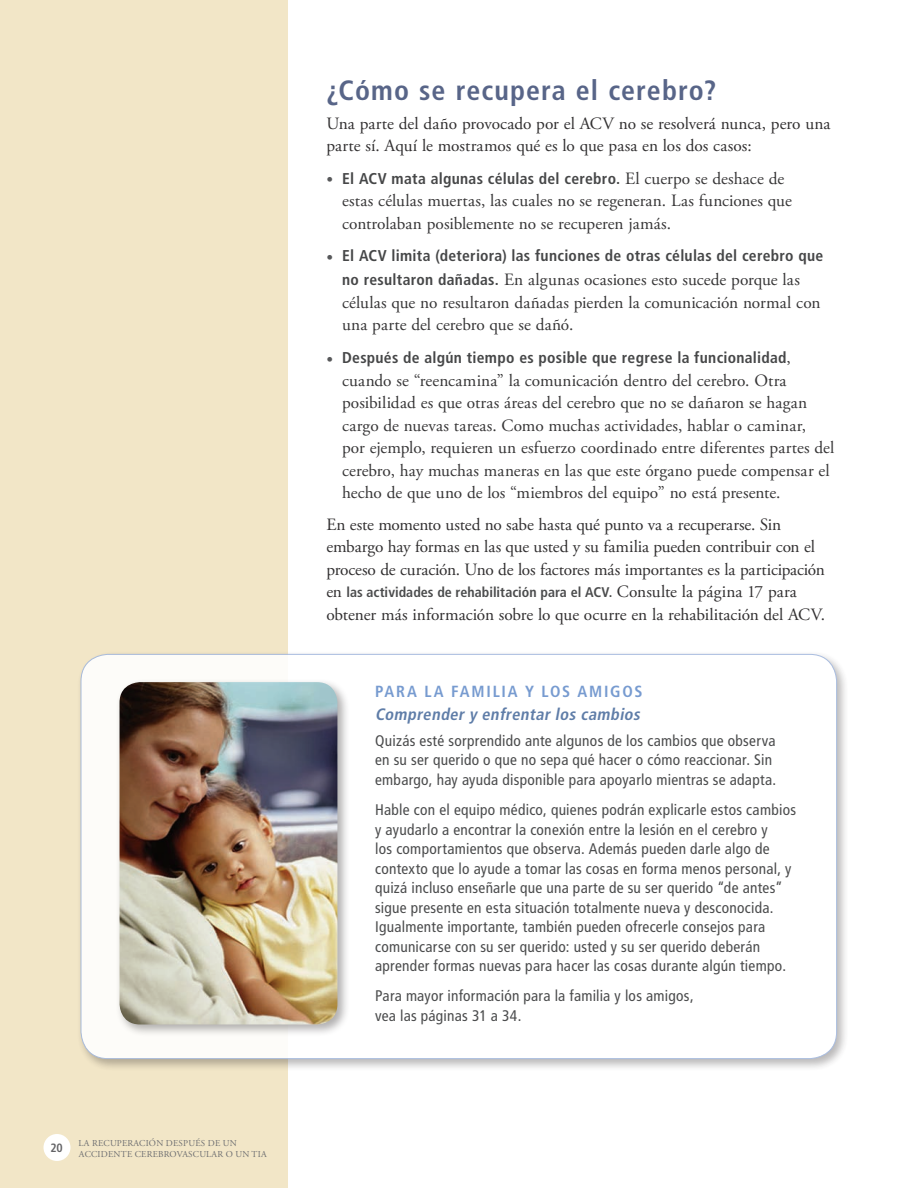
<style>
.page{position:relative;width:918px;height:1188px;background:#fff}
.page>*{position:absolute;margin:0;border:0;box-sizing:border-box;transform-origin:0 0}
.head_2{font:700 condensed 27.9px "Frutiger LT Std";letter-spacing:.04em;color:#586588}
.t1{font:17.25px/22.5px "Adobe Garamond Pro";letter-spacing:.005em;color:#363536}
.main{font:17.25px/22.5px "Adobe Garamond Pro";letter-spacing:-.005em;color:#312f30}
.head_2-2{font:italic 700 condensed 16.5px "Frutiger LT Std";color:#5f7da8}
.head_2-3{font:700 condensed 16.2px "Frutiger LT Std";letter-spacing:.11em;color:#779bd0}
.t2{font:700 condensed 15.6px "Frutiger LT Std";letter-spacing:.015em;color:#464748}
.text{font:condensed 15.3px/19.5px "Frutiger LT Std";letter-spacing:.02em;color:#4b4c4d}
.main-2{font:700 condensed 14.1px "Frutiger LT Std";color:#4b4c4d}
.t3{font:700 condensed 12px "Frutiger LT Std";color:#636366}
.t4{font:9px/10.8px "Adobe Garamond Pro";letter-spacing:.025em;color:#6c6d70}
.s1{font-size:13.5px;color:#57585a}
.s2{font-family:"Adobe Garamond Pro";font-weight:400;font-stretch:normal;font-size:17.25px;color:#363536}
.s3{font-family:"Frutiger LT Std";font-weight:700;font-stretch:condensed;font-size:15.6px;color:#464748}
.s4{font-family:"Adobe Garamond Pro";font-weight:400;font-stretch:normal;font-size:17.25px;color:#312f30}
</style>
<div class="page">
<div style="left:0;top:0;width:288px;height:1188px;background:#f2e6c7"></div>
<div style="left:44px;top:1134px;width:26px;height:27px;background:#fff;border-radius:50%"></div>
<div style="left:77px;top:650px;width:772px;height:421px;background:#231f20;opacity:.35"></div>
<div style="left:81px;top:654px;width:756px;height:405px;background:#fff;border-radius:27px"></div>
<div style="left:116px;top:678px;width:234px;height:359px;background:#231f20;opacity:.35"></div>
<img style="left:120px;top:682px;width:217px;height:342px">
<p class="t3" style="left:50px;top:1141px;width:14px">20</p>
<p class="t4" style="left:79px;top:1138px;width:190px">LA RECUPERACIÓN DESPUÉS DE UN<br>ACCIDENTE CEREBROVASCULAR O UN TIA</p>
<p class="head_2" style="left:326px;top:73px;width:391px">¿Cómo se recupera el cerebro?</p>
<p class="main" style="left:326px;top:112px;width:506px">Una parte del daño provocado por el ACV no se resolverá nunca, pero una parte sí. Aquí le mostramos qué es lo que pasa en los dos casos:</p>
<p class="t2" style="left:326px;top:169px;width:459px"><span class="s1">•</span> El ACV mata algunas células del cerebro. <span class="s2">El cuerpo se deshace de</span></p>
<p class="t1" style="left:342px;top:190px;width:451px">estas células muertas, las cuales no se regeneran. Las funciones que controlaban posiblemente no se recuperen jamás.</p>
<p class="t2" style="left:326px;top:247px;width:498px"><span class="s1">•</span> El ACV limita (deteriora) las funciones de otras células del cerebro que</p>
<p class="t1" style="left:342px;top:269px;width:480px"><span class="s3">no resultaron dañadas.</span> En algunas ocasiones esto sucede porque las células que no resultaron dañadas pierden la comunicación normal con una parte del cerebro que se dañó.</p>
<p class="t2" style="left:326px;top:349px;width:466px"><span class="s1">•</span> Después de algún tiempo es posible que regrese la funcionalidad<span class="s2">,</span></p>
<p class="t1" style="left:342px;top:370px;width:494px">cuando se “reencamina” la comunicación dentro del cerebro. Otra posibilidad es que otras áreas del cerebro que no se dañaron se hagan cargo de nuevas tareas. Como muchas actividades, hablar o caminar,<br>por ejemplo, requieren un esfuerzo coordinado entre diferentes partes del cerebro, hay muchas maneras en las que este órgano puede compensar el hecho de que uno de los “miembros del equipo” no está presente.</p>
<p class="main" style="left:326px;top:513px;width:500px">En este momento usted no sabe hasta qué punto va a recuperarse. Sin embargo hay formas en las que usted y su familia pueden contribuir con el proceso de curación. Uno de los factores más importantes es la participación</p>
<p class="main-2" style="left:326px;top:584px;width:472px"><span class="s4">en</span> las actividades de rehabilitación para el ACV. <span class="s4">Consulte la página 17 para</span></p>
<p class="main" style="left:326px;top:603px;width:498px">obtener más información sobre lo que ocurre en la rehabilitación del ACV.</p>
<p class="head_2-3" style="left:375px;top:682px;width:269px">PARA LA FAMILIA Y LOS AMIGOS</p>
<p class="head_2-2" style="left:375px;top:704px;width:270px">Comprender y enfrentar los cambios</p>
<p class="text" style="left:375px;top:731px;width:403px">Quizás esté sorprendido ante algunos de los cambios que observa en su ser querido o que no sepa qué hacer o cómo reaccionar. Sin embargo, hay ayuda disponible para apoyarlo mientras se adapta.</p>
<p class="text" style="left:375px;top:800px;width:422px">Hable con el equipo médico, quienes podrán explicarle estos cambios y ayudarlo a encontrar la conexión entre la lesión en el cerebro y<br>los comportamientos que observa. Además pueden darle algo de contexto que lo ayude a tomar las cosas en forma menos personal, y quizá incluso enseñarle que una parte de su ser querido “de antes” sigue presente en esta situación totalmente nueva y desconocida.<br>Igualmente importante, también pueden ofrecerle consejos para comunicarse con su ser querido: usted y su ser querido deberán aprender formas nuevas para hacer las cosas durante algún tiempo.</p>
<p class="text" style="left:375px;top:986px;width:320px">Para mayor información para la familia y los amigos, vea las páginas 31 a 34.</p>
</div>
